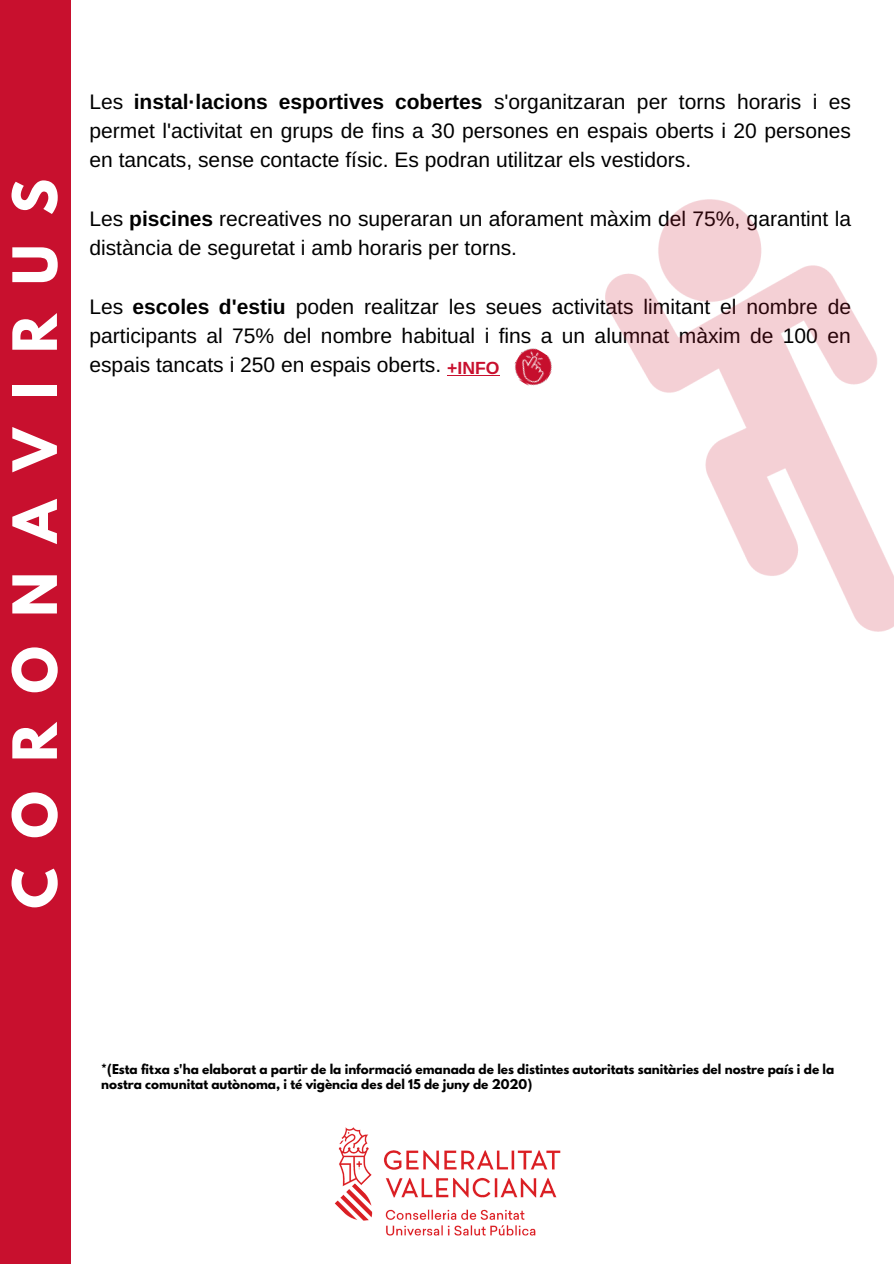
<style>
.page{position:relative;width:894px;height:1264px;background:#fff}
.page>*{position:absolute;margin:0;border:0;box-sizing:border-box;transform-origin:0 0}
.t1{font:700 54px "League Spartan";letter-spacing:.545em;color:#fff}
.t2{font:21px/29.2px "Arimo";color:#000;text-align:justify}
.t3{font:700 17.55px "Arimo";color:#c8102e}
.t4{font:700 12px/15.8px "League Spartan";color:#000}
.s1{font-weight:700}
</style>
<div class="page">
<div style="left:0;top:0;width:71px;height:1263px;background:#c8102e"></div>
<img style="left:334px;top:1127px;width:227px;height:109px">
<img style="left:605px;top:199px;width:288px;height:433px">
<img style="left:514px;top:348px;width:38px;height:38px">
<hr style="left:447px;top:375px;width:52px;height:1px;background:#c8102e">
<h1 class="t1" style="left:8px;top:908px;width:731px;rotate:-90deg">CORONAVIRUS</h1>
<p class="t2" style="left:89px;top:87px;width:763px">Les <span class="s1">instal·lacions esportives cobertes</span> s'organitzaran per torns horaris i es permet l'activitat en grups de fins a 30 persones en espais oberts i 20 persones en tancats, sense contacte físic. Es podran utilitzar els vestidors.</p>
<p class="t2" style="left:89px;top:204px;width:763px">Les <span class="s1">piscines</span> recreatives no superaran un aforament màxim del 75%, garantint la distància de seguretat i amb horaris per torns.</p>
<p class="t2" style="left:89px;top:292px;width:763px">Les <span class="s1">escoles d'estiu</span> poden realitzar les seues activitats limitant el nombre de participants al 75% del nombre habitual i fins a un alumnat màxim de 100 en espais tancats i 250 en espais oberts.</p>
<p class="t3" style="left:447px;top:358px;width:54px">+INFO</p>
<p class="t4" style="left:101px;top:1062px;width:734px">*(Esta fitxa s'ha elaborat a partir de la informació emanada de les distintes autoritats sanitàries del nostre país i de la nostra comunitat autònoma, i té vigència des del 15 de juny de 2020)</p>
</div>
